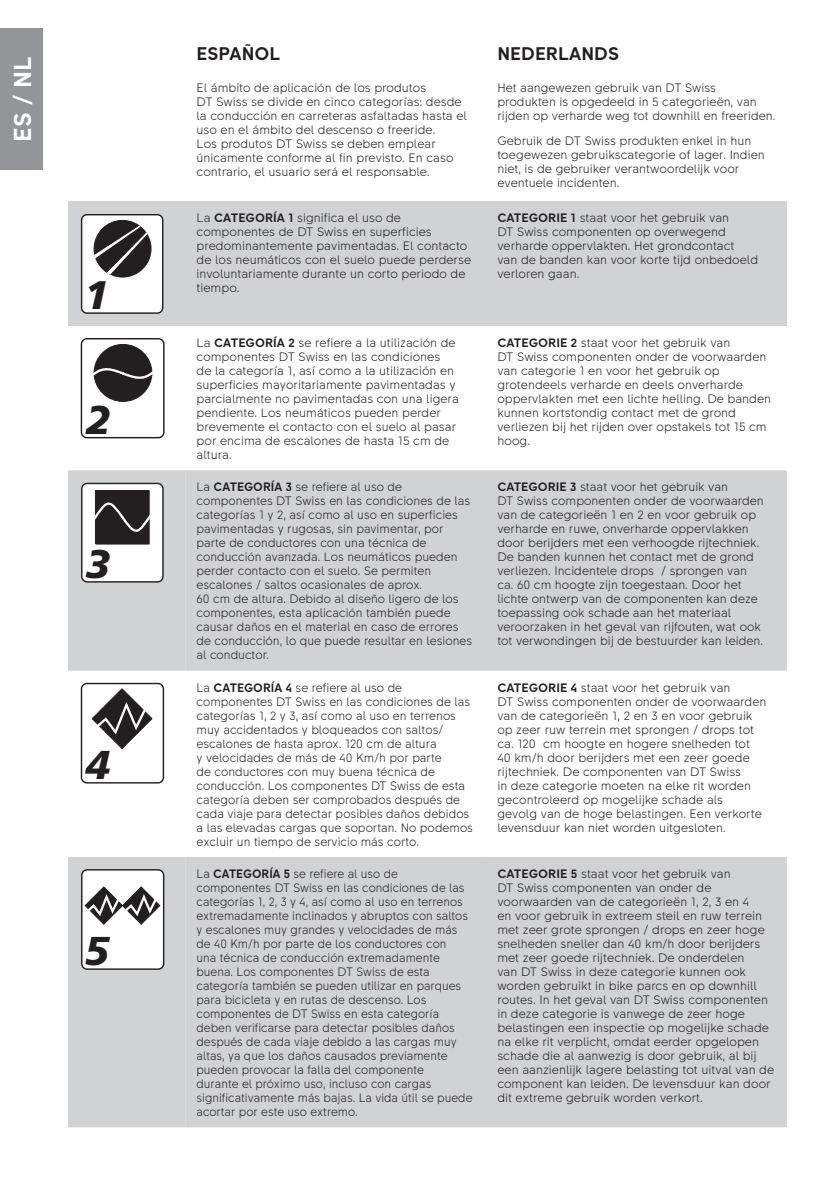
<style>
.page{position:relative;width:840px;height:1191px;background:#fff}
.page>*{position:absolute;margin:0;border:0;box-sizing:border-box;transform-origin:0 0}
.t1{font:italic 900 40.2px "Frutiger LT Std";color:#231f20}
.t2{font:italic 900 40px "Frutiger LT Std";color:#231f20}
.t3{font:italic 900 39.8px "Frutiger LT Std";color:#231f20}
.t4{font:700 24px "DT Swiss Corporate";color:#fff}
.t5{font:700 18px "DT Swiss Corporate";color:#231f20}
.t6{font:300 12px/14px "DT Swiss Corporate";color:#231f20}
.t7{font:300 12px/14px "DT Swiss Corporate";color:#231f20;scale:.95 1}
.s1{font-weight:700}
</style>
<div class="page">
<div style="left:68px;top:201px;width:117px;height:125px;background:#d1d2d4"></div>
<div style="left:185px;top:201px;width:300px;height:125px;background:#d1d2d4"></div>
<div style="left:485px;top:201px;width:301px;height:125px;background:#d1d2d4"></div>
<svg style="left:68px;top:470px;width:117px;height:657px;fill:#d1d2d4"></svg>
<svg style="left:185px;top:470px;width:300px;height:657px;fill:#d1d2d4"></svg>
<svg style="left:485px;top:470px;width:301px;height:657px;fill:#d1d2d4"></svg>
<div style="left:82px;top:215px;width:81px;height:98px;background:#fff;border-radius:5px"></div>
<div style="left:81px;top:214px;width:82px;height:100px;border:1px solid #231f20;border-radius:5px"></div>
<div style="left:94px;top:220px;width:57px;height:57px;background:#231f20;border-radius:50%"></div>
<div style="left:94px;top:220px;width:57px;height:57px;border:1px solid #231f20;border-radius:50%"></div>
<svg style="left:94px;top:226px;width:53px;height:48px"></svg>
<div style="left:81px;top:338px;width:83px;height:100px;border:1px solid #231f20;border-radius:5px"></div>
<div style="left:94px;top:344px;width:58px;height:57px;background:#231f20;border-radius:50%"></div>
<svg style="left:93px;top:365px;width:60px;height:16px"></svg>
<div style="left:82px;top:483px;width:81px;height:99px;background:#fff;border-radius:5px"></div>
<div style="left:81px;top:483px;width:83px;height:99px;border:1px solid #231f20;border-radius:5px"></div>
<div style="left:96px;top:490px;width:53px;height:54px;background:#231f20"></div>
<svg style="left:95px;top:501px;width:55px;height:32px"></svg>
<div style="left:81px;top:683px;width:83px;height:100px;border:1px solid #231f20;border-radius:5px"></div>
<svg style="left:92px;top:688px;width:60px;height:60px"></svg>
<div style="left:82px;top:870px;width:81px;height:99px;background:#fff;border-radius:5px"></div>
<div style="left:81px;top:869px;width:83px;height:100px;border:1px solid #231f20;border-radius:5px"></div>
<svg style="left:85px;top:887px;width:75px;height:37px"></svg>
<div style="left:0;top:28px;width:43px;height:142px;background:#939598"></div>
<h3 class="t4" style="left:7px;top:142px;width:87px;rotate:-90deg">ES / NL</h3>
<h3 class="t3" style="left:84px;top:272px;width:26px">1</h3>
<h2 class="t2" style="left:85px;top:396px;width:27px">2</h2>
<h3 class="t3" style="left:85px;top:540px;width:26px">3</h3>
<h1 class="t1" style="left:85px;top:741px;width:26px">4</h1>
<h1 class="t1" style="left:84px;top:927px;width:26px">5</h1>
<h3 class="t5" style="left:196px;top:42px;width:85px">ESPAÑOL</h3>
<h3 class="t5" style="left:497px;top:42px;width:123px">NEDERLANDS</h3>
<p class="t6" style="left:196px;top:80px;width:272px">El ámbito de aplicación de los produtos<br>DT Swiss se divide en cinco categorías: desde la conducción en carreteras asfaltadas hasta el uso en el ámbito del descenso o freeride.<br>Los produtos DT Swiss se deben emplear únicamente conforme al fin previsto. En caso contrario, el usuario será el responsable.</p>
<p class="t6" style="left:497px;top:80px;width:279px">Het aangewezen gebruik van DT Swiss produkten is opgedeeld in 5 categorieën, van rijden op verharde weg tot downhill en freeriden.</p>
<p class="t6" style="left:497px;top:134px;width:269px">Gebruik de DT Swiss produkten enkel in hun toegewezen gebruikscategorie of lager. Indien niet, is de gebruiker verantwoordelijk voor eventuele incidenten.</p>
<p class="t6" style="left:196px;top:210px;width:276px">La <span class="s1">CATEGORÍA 1</span> significa el uso de componentes de DT Swiss en superficies predominantemente pavimentadas. El contacto de los neumáticos con el suelo puede perderse involuntariamente durante un corto periodo de tiempo.</p>
<p class="t6" style="left:497px;top:210px;width:262px"><span class="s1">CATEGORIE 1</span> staat voor het gebruik van<br>DT Swiss componenten op overwegend verharde oppervlakten. Het grondcontact<br>van de banden kan voor korte tijd onbedoeld verloren gaan.</p>
<p class="t6" style="left:196px;top:335px;width:264px">La <span class="s1">CATEGORÍA 2</span> se refiere a la utilización de componentes DT Swiss en las condiciones<br>de la categoría 1, así como a la utilización en superficies mayoritariamente pavimentadas y parcialmente no pavimentadas con una ligera pendiente. Los neumáticos pueden perder brevemente el contacto con el suelo al pasar por encima de escalones de hasta 15 cm de altura.</p>
<p class="t6" style="left:497px;top:335px;width:275px"><span class="s1">CATEGORIE 2</span> staat voor het gebruik van<br>DT Swiss componenten onder de voorwaarden van categorie 1 en voor het gebruik op grotendeels verharde en deels onverharde oppervlakten met een lichte helling. De banden kunnen kortstondig contact met de grond verliezen bij het rijden over opstakels tot 15 cm hoog.</p>
<p class="t6" style="left:196px;top:479px;width:277px">La <span class="s1">CATEGORÍA 3</span> se refiere al uso de componentes DT Swiss en las condiciones de las categorías 1 y 2, así como al uso en superficies pavimentadas y rugosas, sin pavimentar, por parte de conductores con una técnica de conducción avanzada. Los neumáticos pueden perder contacto con el suelo. Se permiten escalones / saltos ocasionales de aprox.<br>60 cm de altura. Debido al diseño ligero de los componentes, esta aplicación también puede causar daños en el material en caso de errores de conducción, lo que puede resultar en lesiones al conductor.</p>
<p class="t6" style="left:497px;top:479px;width:268px"><span class="s1">CATEGORIE 3</span> staat voor het gebruik van<br>DT Swiss componenten onder de voorwaarden van de categorieën 1 en 2 en voor gebruik op verharde en ruwe, onverharde oppervlakken door berijders met een verhoogde rijtechniek.<br>De banden kunnen het contact met de grond verliezen. Incidentele drops / sprongen van ca. 60 cm hoogte zijn toegestaan. Door het lichte ontwerp van de componenten kan deze toepassing ook schade aan het materiaal veroorzaken in het geval van rijfouten, wat ook tot verwondingen bij de bestuurder kan leiden.</p>
<p class="t6" style="left:196px;top:680px;width:278px">La <span class="s1">CATEGORÍA 4</span> se refiere al uso de componentes DT Swiss en las condiciones de las categorías 1, 2 y 3, así como al uso en terrenos muy accidentados y bloqueados con saltos/ escalones de hasta aprox. 120 cm de altura<br>y velocidades de más de 40 Km/h por parte<br>de conductores con muy buena técnica de conducción. Los componentes DT Swiss de esta categoría deben ser comprobados después de cada viaje para detectar posibles daños debidos a las elevadas cargas que soportan. No podemos excluir un tiempo de servicio más corto.</p>
<p class="t6" style="left:497px;top:680px;width:270px"><span class="s1">CATEGORIE 4</span> staat voor het gebruik van<br>DT Swiss componenten onder de voorwaarden van de categorieën 1, 2 en 3 en voor gebruik op zeer ruw terrein met sprongen / drops tot ca. 120 cm hoogte en hogere snelheden tot<br>40 km/h door berijders met een zeer goede rijtechniek. De componenten van DT Swiss<br>in deze categorie moeten na elke rit worden gecontroleerd op mogelijke schade als<br>gevolg van de hoge belastingen. Een verkorte levensduur kan niet worden uitgesloten.</p>
<p class="t7" style="left:196px;top:866px;width:292px">La <span class="s1">CATEGORÍA 5</span> se refiere al uso de componentes DT Swiss en las condiciones de las categorías 1, 2, 3 y 4, así como al uso en terrenos extremadamente inclinados y abruptos con saltos y escalones muy grandes y velocidades de más de 40 Km/h por parte de los conductores con<br>una técnica de conducción extremadamente buena. Los componentes DT Swiss de esta categoría también se pueden utilizar en parques para bicicleta y en rutas de descenso. Los componentes de DT Swiss en esta categoría deben verificarse para detectar posibles daños después de cada viaje debido a las cargas muy altas, ya que los daños causados previamente pueden provocar la falla del componente<br>durante el próximo uso, incluso con cargas significativamente más bajas. La vida útil se puede acortar por este uso extremo.</p>
<p class="t6" style="left:497px;top:866px;width:278px"><span class="s1">CATEGORIE 5</span> staat voor het gebruik van<br>DT Swiss componenten van onder de voorwaarden van de categorieën 1, 2, 3 en 4<br>en voor gebruik in extreem steil en ruw terrein met zeer grote sprongen / drops en zeer hoge snelheden sneller dan 40 km/h door berijders met zeer goede rijtechniek. De onderdelen<br>van DT Swiss in deze categorie kunnen ook worden gebruikt in bike parcs en op downhill routes. In het geval van DT Swiss componenten in deze categorie is vanwege de zeer hoge belastingen een inspectie op mogelijke schade na elke rit verplicht, omdat eerder opgelopen schade die al aanwezig is door gebruik, al bij een aanzienlijk lagere belasting tot uitval van de component kan leiden. De levensduur kan door dit extreme gebruik worden verkort.</p>
</div>
